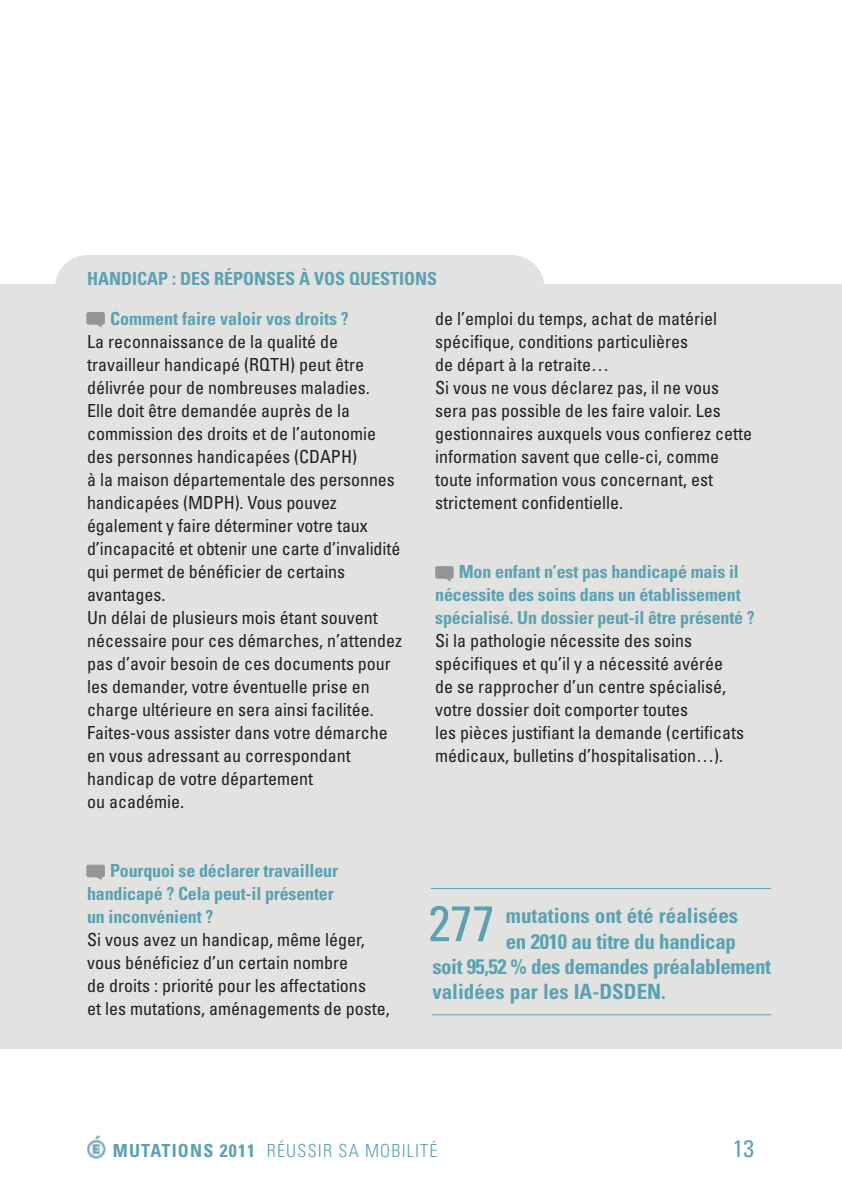
<style>
.page{position:relative;width:842px;height:1191px;background:#fff}
.page>*{position:absolute;margin:0;border:0;box-sizing:border-box;transform-origin:0 0}
.t1{font:condensed 50px "Univers";color:#5aa2b2}
.t2{font:condensed 24px "Univers";color:#5aa2b2}
.t3{font:700 condensed 21px "Univers";letter-spacing:-.02em;color:#5aa2b2}
.t4{font:700 condensed 21px "Univers";color:#5aa2b2}
.t5{font:condensed 18px/23px "Univers";color:#231f20}
.t6{font:700 condensed 18px/23px "Univers";letter-spacing:-.01em;color:#5aa2b2}
.t7{font:300 condensed 18px "Univers";letter-spacing:.065em;color:#5aa2b2}
.s1{font-weight:700}
</style>
<div class="page">
<svg style="left:87px;top:1136px;width:18px;height:22px"></svg>
<div style="left:55px;top:255px;width:489px;height:64px;background:#e2e2e0;border-radius:32px"></div>
<div style="left:0;top:284px;width:842px;height:765px;background:#e2e2e0"></div>
<div style="left:435px;top:566px;width:19px;height:13px;background:#939598;border-radius:2px"></div>
<div style="left:86px;top:864px;width:19px;height:13px;background:#939598;border-radius:2px"></div>
<svg style="left:96px;top:877px;width:6px;height:3px"></svg>
<div style="left:86px;top:312px;width:19px;height:13px;background:#939598;border-radius:2px"></div>
<hr style="left:431px;top:888px;width:340px;height:1px;background:#5aa2b2">
<hr style="left:432px;top:1014px;width:339px;height:1px;background:#5aa2b2">
<p class="t6" style="left:87px;top:269px;width:352px">HANDICAP : DES RÉPONSES À VOS QUESTIONS</p>
<p class="t6" style="left:110px;top:308px;width:240px">Comment faire valoir vos droits ?</p>
<p class="t5" style="left:87px;top:332px;width:316px">La reconnaissance de la qualité de travailleur handicapé (RQTH) peut être délivrée pour de nombreuses maladies.<br>Elle doit être demandée auprès de la commission des droits et de l’autonomie des personnes handicapées (CDAPH)<br>à la maison départementale des personnes handicapées (MDPH). Vous pouvez également y faire déterminer votre taux d’incapacité et obtenir une carte d’invalidité qui permet de bénéficier de certains avantages.<br>Un délai de plusieurs mois étant souvent nécessaire pour ces démarches, n’attendez pas d’avoir besoin de ces documents pour les demander, votre éventuelle prise en charge ultérieure en sera ainsi facilitée.<br>Faites-vous assister dans votre démarche en vous adressant au correspondant handicap de votre département<br>ou académie.</p>
<p class="t6" style="left:87px;top:861px;width:252px;text-indent:23px">Pourquoi se déclarer travailleur handicapé ? Cela peut-il présenter un inconvénient ?</p>
<p class="t5" style="left:87px;top:930px;width:304px">Si vous avez un handicap, même léger, vous bénéficiez d’un certain nombre<br>de droits : priorité pour les affectations<br>et les mutations, aménagements de poste,</p>
<p class="t5" style="left:435px;top:309px;width:318px">de l’emploi du temps, achat de matériel spécifique, conditions particulières<br>de départ à la retraite…<br>Si vous ne vous déclarez pas, il ne vous sera pas possible de les faire valoir. Les gestionnaires auxquels vous confierez cette information savent que celle-ci, comme toute information vous concernant, est strictement confidentielle.</p>
<p class="t6" style="left:435px;top:562px;width:321px;text-indent:24px">Mon enfant n’est pas handicapé mais il nécessite des soins dans un établissement spécialisé. Un dossier peut-il être présenté ?</p>
<p class="t5" style="left:435px;top:631px;width:310px">Si la pathologie nécessite des soins spécifiques et qu’il y a nécessité avérée de se rapprocher d’un centre spécialisé, votre dossier doit comporter toutes<br>les pièces justifiant la demande (certificats médicaux, bulletins d’hospitalisation…).</p>
<h1 class="t1" style="left:428px;top:905px;width:68px">277</h1>
<p class="t4" style="left:506px;top:908px;width:234px">mutations ont été réalisées</p>
<p class="t3" style="left:506px;top:933px;width:232px">en 2010 au titre du handicap</p>
<p class="t3" style="left:432px;top:958px;width:340px">soit 95,52 % des demandes préalablement</p>
<p class="t4" style="left:432px;top:983px;width:235px">validées par les IA-DSDEN.</p>
<p class="t7" style="left:113px;top:1143px;width:326px"><span class="s1">MUTATIONS 2011</span> RÉUSSIR SA MOBILITÉ</p>
<h2 class="t2" style="left:733px;top:1139px;width:23px">13</h2>
</div>
